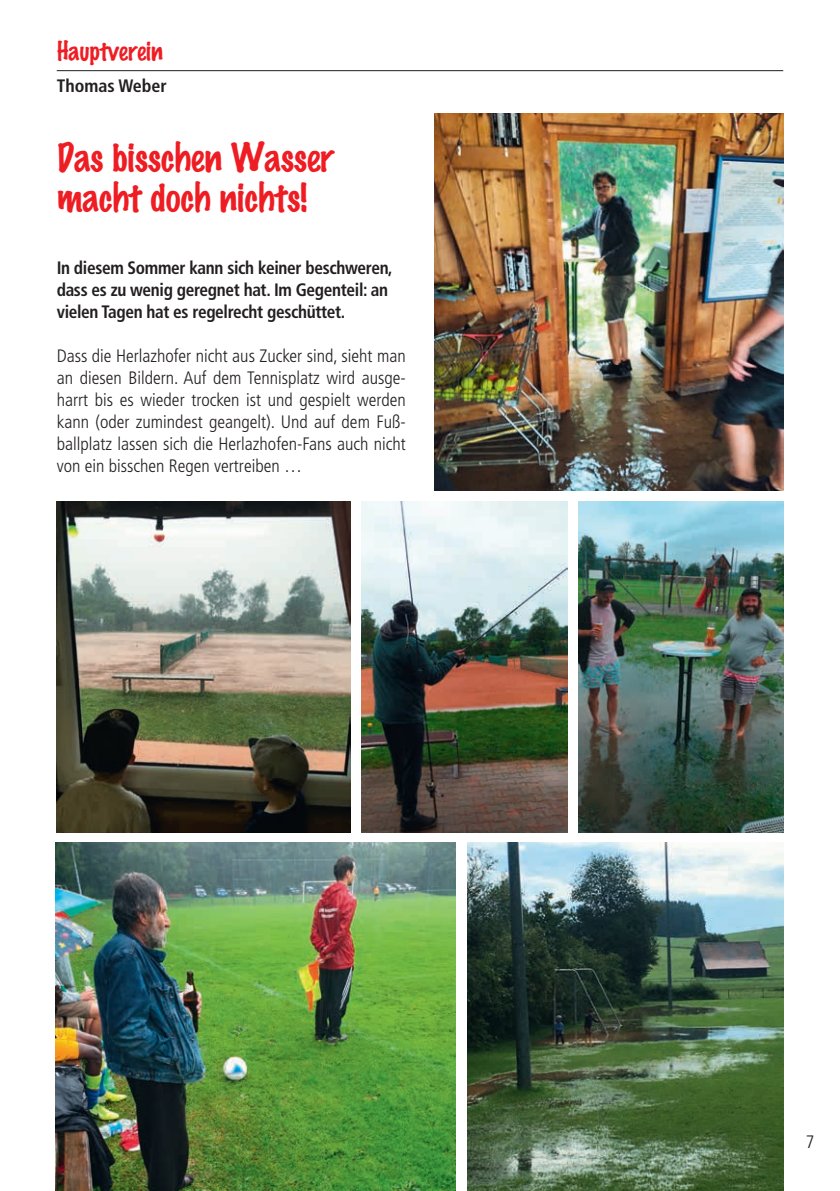
<style>
.page{position:relative;width:840px;height:1191px;background:#fff}
.page>*{position:absolute;margin:0;border:0;box-sizing:border-box;transform-origin:0 0}
.t1{font:100 36px/40px "Marker Felt";letter-spacing:-.005em;color:#ee1d23}
.t2{font:100 24px "Marker Felt";color:#ee1d23}
.t3{font:300 condensed 18px/22px "Frutiger LT Std";color:#231f20;text-align:justify}
.t4{font:700 condensed 18px/22px "Frutiger LT Std";letter-spacing:-.02em;color:#231f20;scale:.96 1}
.t5{font:700 condensed 18px "Frutiger LT Std";color:#231f20}
</style>
<div class="page">
<hr style="left:57px;top:70px;width:725px;height:1px;background:#231f20">
<img style="left:56px;top:843px;width:399px;height:348px">
<img style="left:361px;top:502px;width:206px;height:330px">
<img style="left:57px;top:502px;width:293px;height:330px">
<img style="left:578px;top:502px;width:204px;height:330px">
<img style="left:434px;top:113px;width:348px;height:377px">
<img style="left:467px;top:843px;width:315px;height:348px">
<h2 class="t2" style="left:57px;top:39px;width:108px">Hauptverein</h2>
<p class="t5" style="left:57px;top:76px;width:111px">Thomas Weber</p>
<h1 class="t1" style="left:57px;top:140px;width:278px">Das bisschen Wasser macht doch nichts!</h1>
<p class="t4" style="left:57px;top:257px;width:351px">In diesem Sommer kann sich keiner beschweren, dass es zu wenig geregnet hat. Im Gegenteil: an vielen Tagen hat es regelrecht geschüttet.</p>
<p class="t3" style="left:57px;top:345px;width:350px">Dass die Herlazhofer nicht aus Zucker sind, sieht man an diesen Bildern. Auf dem Tennisplatz wird ausge&shy;harrt bis es wieder trocken ist und gespielt werden kann (oder zumindest geangelt). Und auf dem Fuß&shy;ballplatz lassen sich die Herlazhofen-Fans auch nicht von ein bisschen Regen vertreiben …</p>
<p class="t3" style="left:805px;top:1130px;width:10px">7</p>
</div>
